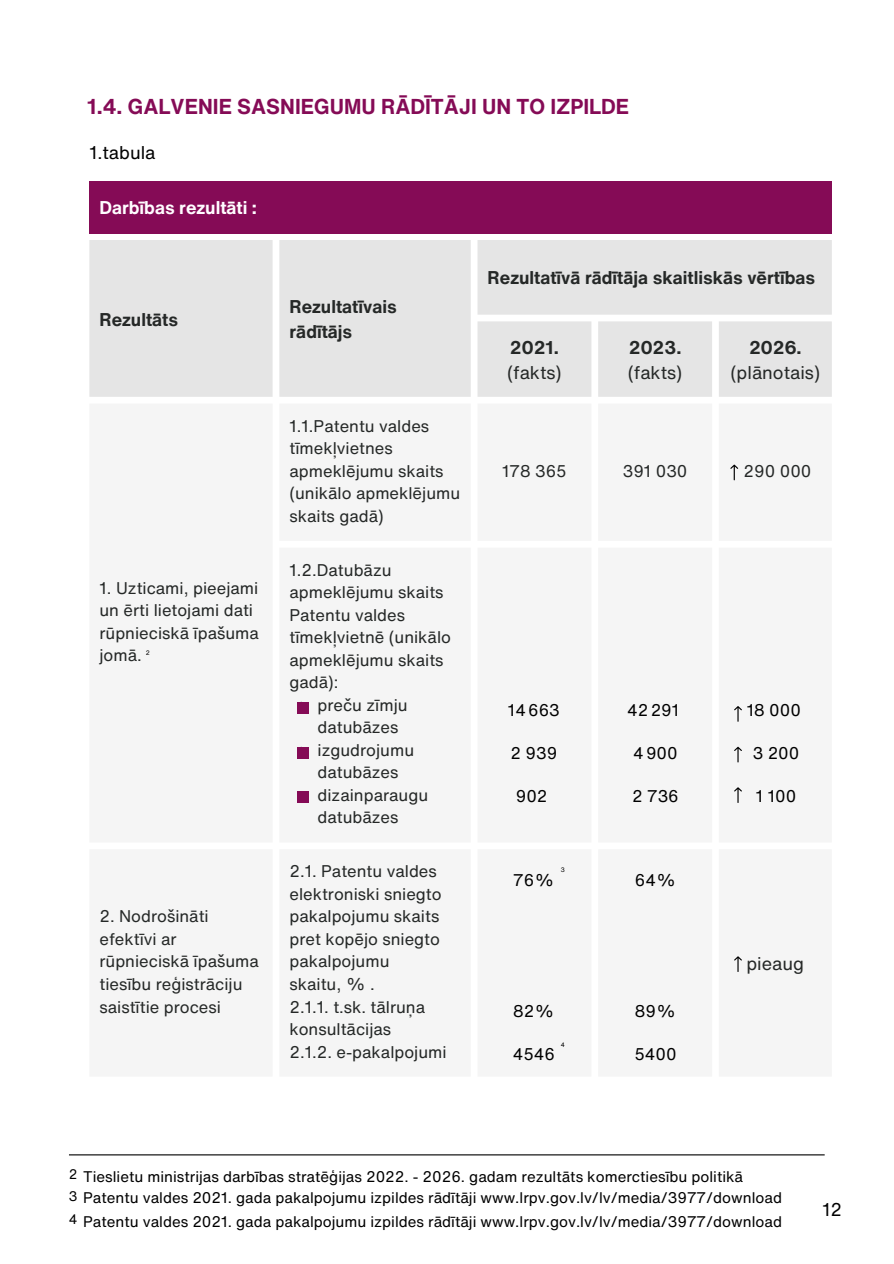
<style>
.page{position:relative;width:894px;height:1264px;background:#fff}
.page>*{position:absolute;margin:0;border:0;box-sizing:border-box;transform-origin:0 0}
.t1{font:700 21px "Helvetica Now Text";color:#850b56}
.t2{font:700 18px/24.8px "Helvetica Now Text";color:#252827}
.t3{font:18px "Helvetica Now Text";color:#252827}
.t4{font:700 18px "Helvetica Now Text";color:#fffdff}
.t5{font:18px "Helvetica Now Text";color:#000}
.t6{font:16.5px/22.5px "Helvetica Now Text";color:#252827}
.t7{font:16.5px "Helvetica Now Text";color:#000}
.t8{font:15px/23.7px "Helvetica Now Text";color:#000}
.t9{font:6.3px "Helvetica Now Text";color:#000}
.s1{font-size:13.5px}
</style>
<div class="page">
<div style="left:89px;top:181px;width:742px;height:52px;background:#850b56"></div>
<div style="left:89px;top:240px;width:742px;height:157px;background:#e5e5e5"></div>
<div style="left:297px;top:746px;width:12px;height:12px;background:#850b56"></div>
<div style="left:297px;top:791px;width:12px;height:12px;background:#850b56"></div>
<div style="left:297px;top:702px;width:12px;height:11px;background:#850b56"></div>
<svg style="left:734px;top:956px;width:7px;height:16px"></svg>
<svg style="left:730px;top:464px;width:8px;height:16px"></svg>
<svg style="left:734px;top:706px;width:7px;height:15px"></svg>
<svg style="left:734px;top:746px;width:7px;height:16px"></svg>
<svg style="left:734px;top:787px;width:7px;height:16px"></svg>
<hr style="left:69px;top:1154px;width:755px;height:1px;background:#000">
<p class="t1" style="left:87px;top:90px;width:543px">1.4. GALVENIE SASNIEGUMU RĀDĪTĀJI UN TO IZPILDE</p>
<h1 class="t5" style="left:89px;top:139px;width:68px">1.tabula</h1>
<p class="t4" style="left:99px;top:194px;width:159px">Darbības rezultāti :</p>
<p class="t2" style="left:99px;top:306px;width:80px">Rezultāts</p>
<p class="t6" style="left:99px;top:576px;width:161px">1. Uzticami, pieejami un ērti lietojami dati rūpnieciskā īpašuma jomā.</p>
<p class="t9" style="left:146px;top:648px;width:6px">2</p>
<p class="t6" style="left:99px;top:905px;width:161px">2. Nodrošināti efektīvi ar rūpnieciskā īpašuma tiesību reģistrāciju saistītie procesi</p>
<p class="t2" style="left:289px;top:294px;width:109px">Rezultatīvais rādītājs</p>
<p class="t6" style="left:289px;top:414px;width:172px">1.1.Patentu valdes tīmekļvietnes apmeklējumu skaits (unikālo apmeklējumu skaits gadā)</p>
<p class="t6" style="left:289px;top:558px;width:103px">1.2.Datubāzu</p>
<p class="t6" style="left:289px;top:581px;width:155px">apmeklējumu skaits</p>
<p class="t6" style="left:289px;top:603px;width:117px">Patentu valdes</p>
<p class="t6" style="left:289px;top:626px;width:163px">tīmekļvietnē (unikālo</p>
<p class="t6" style="left:289px;top:648px;width:155px">apmeklējumu skaits</p>
<p class="t6" style="left:289px;top:671px;width:50px">gadā):</p>
<p class="t6" style="left:317px;top:693px;width:92px">preču zīmju</p>
<p class="t6" style="left:317px;top:716px;width:82px">datubāzes</p>
<p class="t6" style="left:317px;top:738px;width:98px">izgudrojumu</p>
<p class="t6" style="left:317px;top:761px;width:82px">datubāzes</p>
<p class="t6" style="left:317px;top:783px;width:112px">dizainparaugu</p>
<p class="t6" style="left:317px;top:806px;width:82px">datubāzes</p>
<p class="t6" style="left:289px;top:860px;width:159px">2.1. Patentu valdes elektroniski sniegto pakalpojumu skaits pret kopējo sniegto pakalpojumu<br>skaitu, % .<br>2.1.1. t.sk. tālruņa konsultācijas<br>2.1.2. e-pakalpojumi</p>
<p class="t2" style="left:487px;top:265px;width:329px">Rezultatīvā rādītāja skaitliskās vērtības</p>
<p class="t2" style="left:510px;top:335px;width:51px">2021.</p>
<p class="t3" style="left:507px;top:359px;width:56px">(fakts)</p>
<p class="t2" style="left:628px;top:335px;width:54px">2023.</p>
<p class="t3" style="left:627px;top:359px;width:56px">(fakts)</p>
<p class="t2" style="left:748px;top:335px;width:54px">2026.</p>
<p class="t3" style="left:730px;top:359px;width:91px">(plānotais)</p>
<p class="t6" style="left:502px;top:459px;width:66px">178 365</p>
<p class="t6" style="left:622px;top:459px;width:66px">391 030</p>
<p class="t6" style="left:743px;top:459px;width:69px">290 000</p>
<p class="t7" style="left:508px;top:697px;width:53px">14663</p>
<p class="t7" style="left:510px;top:740px;width:48px">2 939</p>
<p class="t7" style="left:515px;top:783px;width:33px">902</p>
<p class="t7" style="left:627px;top:697px;width:53px">42291</p>
<p class="t7" style="left:633px;top:740px;width:46px">4900</p>
<p class="t7" style="left:632px;top:783px;width:48px">2 736</p>
<p class="t7" style="left:746px;top:697px;width:56px">18 000</p>
<p class="t7" style="left:752px;top:740px;width:48px">3 200</p>
<p class="t7" style="left:755px;top:783px;width:42px">1 100</p>
<p class="t7" style="left:513px;top:867px;width:43px">76%</p>
<p class="t9" style="left:560px;top:865px;width:6px">3</p>
<p class="t7" style="left:634px;top:867px;width:43px">64%</p>
<p class="t3" style="left:746px;top:949px;width:59px">pieaug</p>
<p class="t7" style="left:513px;top:998px;width:43px">82%</p>
<p class="t7" style="left:512px;top:1042px;width:44px">4546</p>
<p class="t9" style="left:560px;top:1040px;width:6px">4</p>
<p class="t7" style="left:634px;top:998px;width:43px">89%</p>
<p class="t7" style="left:634px;top:1042px;width:44px">5400</p>
<p class="t8" style="left:69px;top:1164px;width:675px"><sup>2</sup> Tieslietu ministrijas darbības stratēģijas 2022. - 2026. gadam rezultāts komerctiesību politikā</p>
<p class="t8" style="left:69px;top:1185px;width:714px"><span class="s1">3</span> Patentu valdes 2021. gada pakalpojumu izpildes rādītāji www.lrpv.gov.lv/lv/media/3977/download<br><sup>4</sup> Patentu valdes 2021. gada pakalpojumu izpildes rādītāji www.lrpv.gov.lv/lv/media/3977/download</p>
<p class="t5" style="left:822px;top:1196px;width:21px">12</p>
</div>
